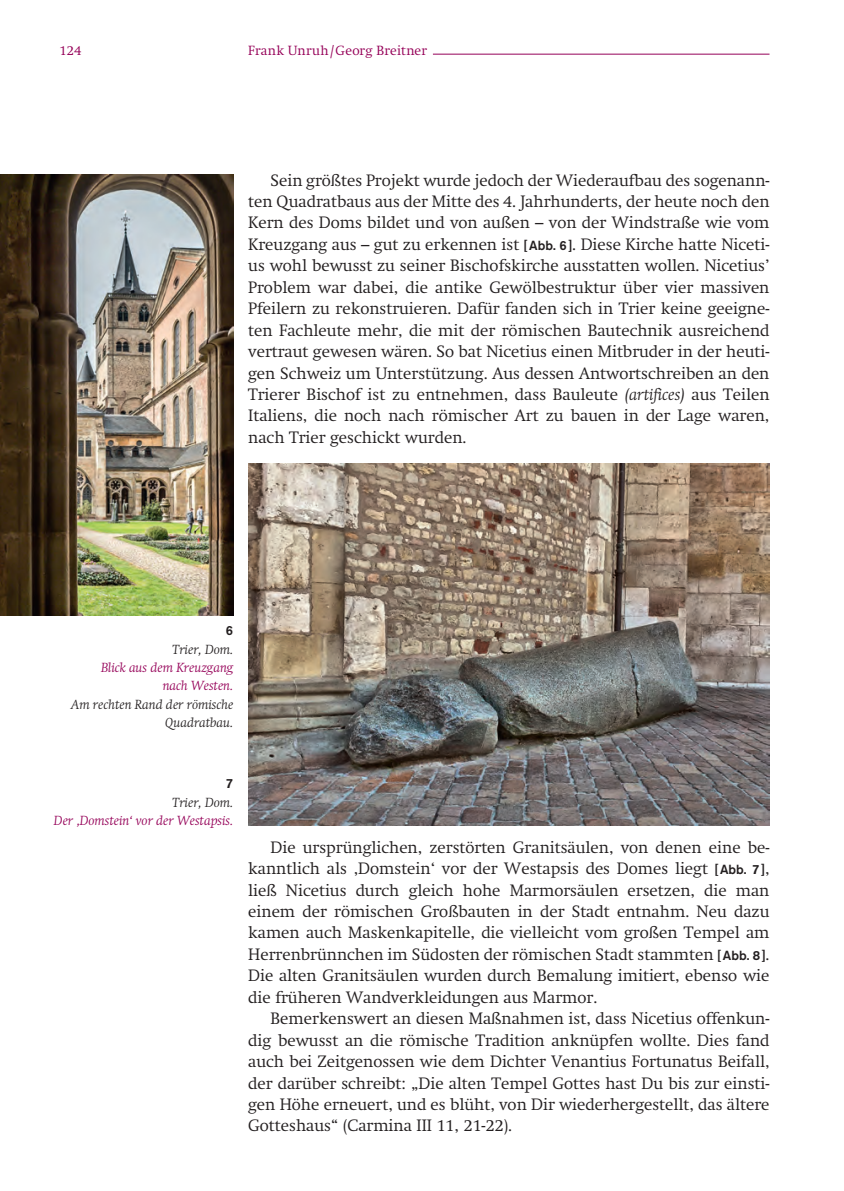
<style>
.page{position:relative;width:844px;height:1191px;background:#fff}
.page>*{position:absolute;margin:0;border:0;box-sizing:border-box;transform-origin:0 0}
.t1{font:300 16.28px/21.3px "Swift";color:#231f20;text-align:justify}
.t2{font:italic 300 13.12px/18.4px "Swift";color:#950058;text-align:right}
.t3{font:italic 300 13.12px/18.4px "Swift";color:#231f20;text-align:right}
.t4{font:300 13.12px "Swift";letter-spacing:.015em;color:#950058}
.t5{font:500 13.12px "Akzidenz Grotesk Std";color:#231f20}
.s1{font-family:"Akzidenz Grotesk Std";font-weight:500;font-size:13.12px}
.s2{font-style:italic}
</style>
<div class="page">
<hr style="left:433px;top:54px;width:336px;height:1px;background:#950058">
<img style="left:0;top:175px;width:233px;height:440px">
<img style="left:248px;top:464px;width:521px;height:361px">
<p class="t4" style="left:60px;top:42px;width:23px">124</p>
<p class="t4" style="left:248px;top:42px;width:180px">Frank Unruh/Georg Breitner</p>
<p class="t1" style="left:248px;top:169px;width:522px;text-indent:22px">Sein größtes Projekt wurde jedoch der Wiederaufbau des sogenann&shy;ten Quadratbaus aus der Mitte des 4. Jahrhunderts, der heute noch den Kern des Doms bildet und von außen – von der Windstraße wie vom Kreuzgang aus – gut zu erkennen ist <span class="s1">[Abb. 6]</span>. Diese Kirche hatte Niceti&shy;us wohl bewusst zu seiner Bischofskirche ausstatten wollen. Nicetius’ Problem war dabei, die antike Gewölbestruktur über vier massiven Pfeilern zu rekonstruieren. Dafür fanden sich in Trier keine geeigne&shy;ten Fachleute mehr, die mit der römischen Bautechnik ausreichend vertraut gewesen wären. So bat Nicetius einen Mitbruder in der heuti&shy;gen Schweiz um Unterstützung. Aus dessen Antwortschreiben an den Trierer Bischof ist zu entnehmen, dass Bauleute <span class="s2">(artifices)</span> aus Teilen Italiens, die noch nach römischer Art zu bauen in der Lage waren, nach Trier geschickt wurden.</p>
<p class="t5" style="left:226px;top:622px;width:9px">6</p>
<p class="t3" style="left:172px;top:640px;width:63px">Trier, Dom.</p>
<p class="t2" style="left:101px;top:658px;width:134px">Blick aus dem Kreuzgang nach Westen.</p>
<p class="t3" style="left:71px;top:695px;width:163px">Am rechten Rand der römische<br>Quadratbau.</p>
<p class="t5" style="left:226px;top:775px;width:9px">7</p>
<p class="t3" style="left:172px;top:793px;width:63px">Trier, Dom.</p>
<p class="t2" style="left:54px;top:811px;width:181px">Der ‚Domstein‘ vor der Westapsis.</p>
<p class="t1" style="left:248px;top:836px;width:522px;text-indent:22px">Die ursprünglichen, zerstörten Granitsäulen, von denen eine be&shy;kanntlich als ‚Domstein‘ vor der Westapsis des Domes liegt <span class="s1">[Abb. 7]</span>, ließ Nicetius durch gleich hohe Marmorsäulen ersetzen, die man einem der römischen Großbauten in der Stadt entnahm. Neu dazu kamen auch Maskenkapitelle, die vielleicht vom großen Tempel am Herrenbrünnchen im Südosten der römischen Stadt stammten <span class="s1">[Abb. 8]</span>.<br>Die alten Granitsäulen wurden durch Bemalung imitiert, ebenso wie die früheren Wandverkleidungen aus Marmor.</p>
<p class="t1" style="left:248px;top:1008px;width:522px;text-indent:22px">Bemerkenswert an diesen Maßnahmen ist, dass Nicetius offenkun&shy;dig bewusst an die römische Tradition anknüpfen wollte. Dies fand auch bei Zeitgenossen wie dem Dichter Venantius Fortunatus Beifall, der darüber schreibt: „Die alten Tempel Gottes hast Du bis zur einsti&shy;gen Höhe erneuert, und es blüht, von Dir wiederhergestellt, das ältere Gotteshaus“ (Carmina III 11, 21-22).</p>
</div>
